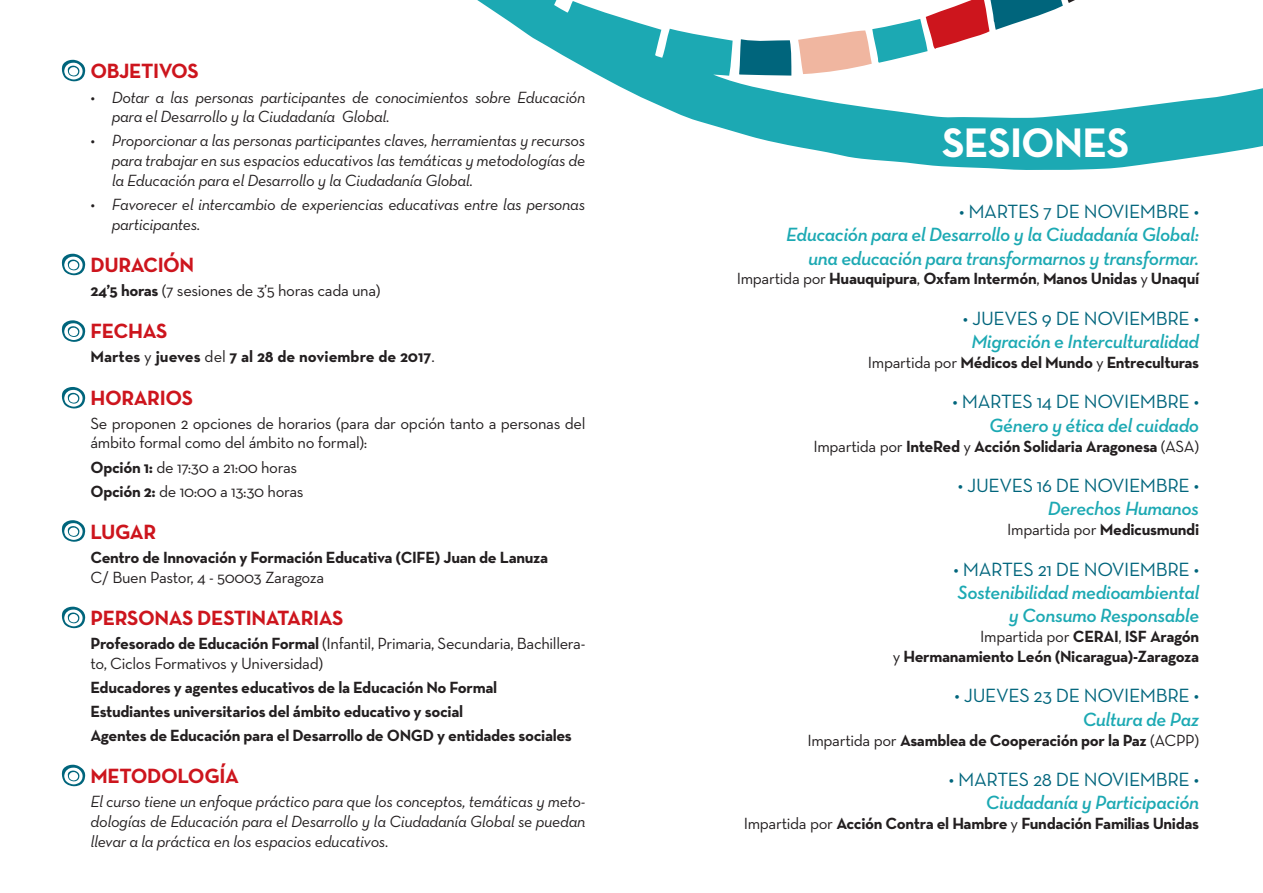
<style>
.page{position:relative;width:1263px;height:893px;background:#fff}
.page>*{position:absolute;margin:0;border:0;box-sizing:border-box;transform-origin:0 0}
.t1{font:700 42px "Neutra Text";letter-spacing:-.02em;color:#fff}
.t2{font:700 21px "Neutra Text";letter-spacing:-.02em;color:#cd151d}
.t3{font:italic 600 19.5px/23.4px "Neutra Text";letter-spacing:-.02em;color:#1ca9b3;text-align:right}
.t4{font:19.5px "Neutra Text";letter-spacing:-.02em;color:#00657c}
.t5{font:italic 16.5px/19.8px "Neutra Text";letter-spacing:-.02em;color:#231f20}
.t6{font:700 16.5px/24px "Neutra Text";letter-spacing:-.02em;color:#231f20;text-align:right}
.t7{font:16.5px/19.8px "Neutra Text";letter-spacing:-.02em;color:#231f20}
.t8{font:700 16.5px "Neutra Text";color:#231f20}
.s1{font-weight:700}
.s2{font-weight:400}
</style>
<div class="page">
<svg style="left:477px;top:0;width:786px;height:170px"></svg>
<svg style="left:739px;top:39px;width:53px;height:37px;background:#187488"></svg>
<svg style="left:798px;top:0;width:320px;height:74px"></svg>
<svg style="left:61px;top:60px;width:24px;height:22px"></svg>
<svg style="left:61px;top:254px;width:24px;height:21px"></svg>
<svg style="left:61px;top:320px;width:24px;height:22px"></svg>
<svg style="left:61px;top:387px;width:24px;height:22px"></svg>
<svg style="left:61px;top:520px;width:24px;height:22px"></svg>
<svg style="left:61px;top:607px;width:24px;height:21px"></svg>
<svg style="left:61px;top:765px;width:24px;height:21px"></svg>
<p class="t2" style="left:90px;top:58px;width:110px">Objetivos</p>
<p class="t5" style="left:112px;top:87px;width:475px;text-indent:-21px">• Dotar a las personas participantes de conocimientos sobre Educación para el Desarrollo y la Ciudadanía Global.</p>
<p class="t5" style="left:112px;top:131px;width:475px;text-align:justify;text-indent:-21px">• Proporcionar a las personas participantes claves, herramientas y recursos para trabajar en sus espacios educativos las temáticas y metodologías de la Educación para el Desarrollo y la Ciudadanía Global.</p>
<p class="t5" style="left:112px;top:194px;width:475px;text-indent:-21px">• Favorecer el intercambio de experiencias educativas entre las personas participantes.</p>
<p class="t2" style="left:90px;top:252px;width:105px">Duración</p>
<p class="t7" style="left:90px;top:280px;width:292px"><span class="s1">24’5 horas</span> (7 sesiones de 3’5 horas cada una)</p>
<p class="t2" style="left:90px;top:318px;width:78px">Fechas</p>
<p class="t8" style="left:90px;top:346px;width:346px">Martes <span class="s2">y</span> jueves <span class="s2">del</span> 7 al 28 de noviembre de 2017<span class="s2">.</span></p>
<p class="t2" style="left:90px;top:384px;width:104px">Horarios</p>
<p class="t7" style="left:90px;top:413px;width:496px">Se proponen 2 opciones de horarios (para dar opción tanto a personas del ámbito formal como del ámbito no formal):</p>
<p class="t7" style="left:90px;top:455px;width:215px;line-height:24px"><span class="s1">Opción 1:</span> de 17:30 a 21:00 horas<br><span class="s1">Opción 2:</span> de 10:00 a 13:30 horas</p>
<p class="t2" style="left:90px;top:518px;width:67px">Lugar</p>
<p class="t6" style="left:90px;top:545px;width:459px">Centro de Innovación y Formación Educativa (CIFE) Juan de Lanuza</p>
<p class="t7" style="left:90px;top:567px;width:235px">C/ Buen Pastor, 4 - 50003 Zaragoza</p>
<p class="t2" style="left:90px;top:605px;width:255px">personas Destinatarias</p>
<p class="t7" style="left:90px;top:633px;width:496px"><span class="s1">Profesorado de Educación Formal</span> (I nfantil, Primaria, Secundaria, Bachillera&shy;to, Ciclos Formativos y U niversidad)</p>
<p class="t6" style="left:90px;top:675px;width:408px;text-align:left">Educadores y agentes educativos de la Educación No Formal<br>Estudiantes universitarios del ámbito educativo y social<br>Agentes de Educación para el Desarrollo de ONGD</p>
<p class="t6" style="left:437px;top:723px;width:136px">y entidades sociales</p>
<p class="t2" style="left:90px;top:763px;width:150px">Metodología</p>
<p class="t5" style="left:90px;top:791px;width:496px;text-align:justify">El curso tiene un enfoque práctico para que los conceptos, temáticas y meto&shy;dologías de Educación para el Desarrollo y la Ciudadanía Global se puedan llevar a la práctica en los espacios educativos.</p>
<h1 class="t1" style="left:942px;top:116px;width:189px">Sesiones</h1>
<p class="t4" style="left:959px;top:199px;width:242px">• martes 7 de NOVIEM BRE •</p>
<p class="t3" style="left:786px;top:222px;width:414px">Educación para el Desarrollo y la Ciudadanía Global: una educación para transformarnos y transformar.</p>
<p class="t6" style="left:737px;top:266px;width:464px"><span class="s2">I mpartida por</span> Huauquipura<span class="s2">,</span> Oxfam Intermón<span class="s2">,</span> Manos Unidas <span class="s2">y</span> Unaquí</p>
<p class="t4" style="left:963px;top:306px;width:238px">• jueves 9 de NOVIEM BRE •</p>
<p class="t3" style="left:971px;top:329px;width:229px">Migración e Interculturalidad</p>
<p class="t6" style="left:868px;top:350px;width:333px"><span class="s2">I mpartida por</span> Médicos del Mundo <span class="s2">y</span> Entreculturas</p>
<p class="t4" style="left:952px;top:390px;width:248px">• martes 14 de NOVIEM BRE •</p>
<p class="t3" style="left:989px;top:413px;width:211px">Género y ética del cuidado</p>
<p class="t6" style="left:813px;top:434px;width:387px"><span class="s2">I mpartida por</span> InteRed <span class="s2">y</span> Acción Solidaria Aragonesa <span class="s2">(ASA)</span></p>
<p class="t4" style="left:958px;top:474px;width:138px">• jueves 16 de novi</p>
<p class="t4" style="left:1129px;top:474px;width:72px">embre •</p>
<p class="t3" style="left:1048px;top:497px;width:153px">Derechos Humanos</p>
<p class="t7" style="left:1007px;top:519px;width:193px">I mpartida por <span class="s1">Medicusmundi</span></p>
<p class="t4" style="left:953px;top:557px;width:142px">• martes 21 de novi</p>
<p class="t4" style="left:1129px;top:557px;width:72px">embre •</p>
<p class="t3" style="left:957px;top:580px;width:243px">Sostenibilidad medioambiental y Consumo Responsable</p>
<p class="t7" style="left:980px;top:626px;width:114px">I mpartida por <span class="s1">CERAI</span></p>
<p class="t6" style="left:893px;top:626px;width:308px;line-height:19.8px"><span class="s2">,</span> ISF Aragón<br><span class="s2">y</span> Hermanamiento León (Nicaragua)-Zaragoza</p>
<p class="t4" style="left:954px;top:684px;width:141px">• jueves 23 de novi</p>
<p class="t4" style="left:1129px;top:684px;width:72px">embre •</p>
<p class="t3" style="left:1083px;top:707px;width:118px">Cultura de Paz</p>
<p class="t6" style="left:807px;top:728px;width:358px"><span class="s2">I mpartida por</span> Asamblea de Cooperación por la Paz <span class="s2">(ACPP</span></p>
<p class="t7" style="left:1194px;top:730px;width:6px">)</p>
<p class="t4" style="left:949px;top:768px;width:147px">• martes 28 de novi</p>
<p class="t4" style="left:1129px;top:768px;width:72px">embre •</p>
<p class="t3" style="left:986px;top:791px;width:215px">Ciudadanía y Participación</p>
<p class="t6" style="left:744px;top:811px;width:457px"><span class="s2">I mpartida por</span> Acción Contra el Hambre <span class="s2">y</span> Fundación Familias Unidas</p>
</div>
